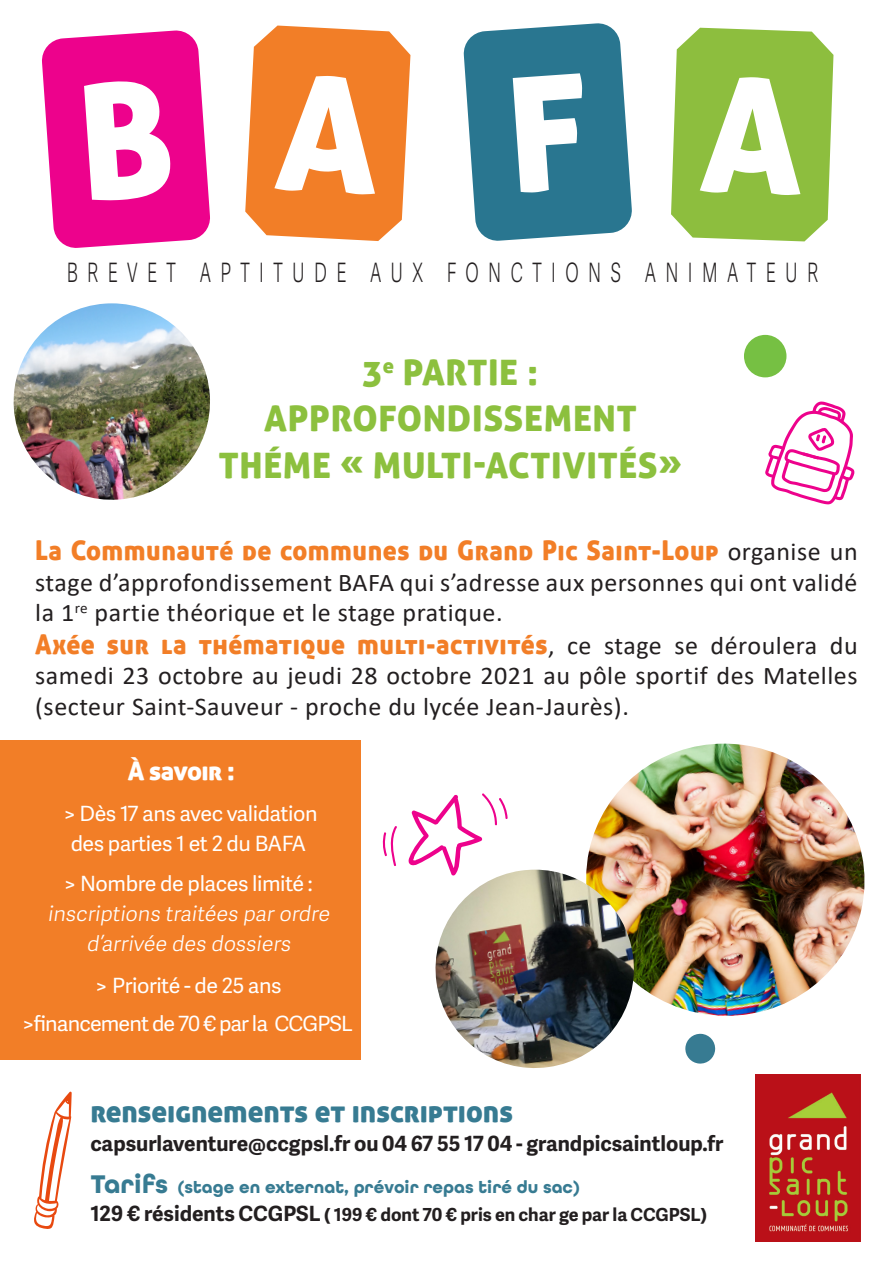
<style>
.page{position:relative;width:893px;height:1263px;background:#fff}
.page>*{position:absolute;margin:0;border:0;box-sizing:border-box;transform-origin:0 0}
.t1{font:100 35.25px "Adelle Sans ARA";letter-spacing:.38em;color:#231f20;scale:.65 1}
.t2{font:35.1px "Aller Display";letter-spacing:.02em;color:#8cc03e}
.t3{font:30px "Aller Display";color:#377b92}
.t4{font:27px "Aller Display";letter-spacing:.02em;color:#f27e27;scale:.96 1}
.t5{font:25.5px/30.6px "Calibri";letter-spacing:.02em;color:#231f20}
.t6{font:25.5px "Aller Display";letter-spacing:-.02em;color:#fff}
.t7{font:21px/30px "Adelle Sans ARA";letter-spacing:-.02em;color:#fff;text-align:center}
.t8{font:700 21px "Adelle Sans ARA";color:#231f20}
.t9{font:300 21px/30px "Adelle Sans ARA";color:#fff;text-align:center}
.t10{font:21px "Adelle Sans ARA";letter-spacing:-.04em;color:#fff}
.t11{font:700 18px "Adelle Sans ARA";color:#231f20}
.t12{font:700 18px "All Round Gothic";color:#377b92}
.s1{font-family:"Calibri";font-size:25.5px;color:#231f20}
.s2{font-size:27px}
.s3{font-size:21px}
</style>
<div class="page">
<div style="left:744px;top:335px;width:42px;height:42px;background:#76c043;border-radius:50%"></div>
<img style="left:755px;top:1075px;width:106px;height:167px">
<svg style="left:685px;top:1033px;width:31px;height:31px"></svg>
<img style="left:586px;top:744px;width:279px;height:272px">
<img style="left:13px;top:303px;width:197px;height:197px">
<img style="left:435px;top:870px;width:206px;height:198px">
<svg style="left:34px;top:1091px;width:38px;height:138px"></svg>
<svg style="left:765px;top:401px;width:89px;height:103px"></svg>
<div style="left:0;top:740px;width:361px;height:320px;background:#f27e27"></div>
<svg style="left:408px;top:793px;width:100px;height:83px"></svg>
<svg style="left:382px;top:826px;width:15px;height:40px"></svg>
<svg style="left:42px;top:30px;width:168px;height:218px;background:#ef1e98"></svg>
<svg style="left:245px;top:26px;width:165px;height:215px;background:#f38a3c"></svg>
<svg style="left:463px;top:23px;width:169px;height:218px;background:#42869d"></svg>
<svg style="left:671px;top:28px;width:162px;height:213px;background:#95c24c"></svg>
<p class="t1" style="left:66px;top:249px;width:1159px">brevet aptitude aux fonctions animateur</p>
<p class="t2" style="left:363px;top:350px;width:177px">3<sup>e</sup> PARTIE :</p>
<p class="t2" style="left:264px;top:397px;width:374px">APPROFONDISSEMENT</p>
<p class="t2" style="left:219px;top:443px;width:464px">THÉME « MULTI-ACTIVITÉS»</p>
<p class="t4" style="left:35px;top:533px;width:858px">La Communauté de communes du Grand Pic Saint-Loup <span class="s1">organise un</span></p>
<p class="t5" style="left:35px;top:566px;width:824px">stage d’approfondissement BAFA qui s’adresse aux personnes qui ont validé la 1<sup>re</sup> partie théorique et le stage pratique.</p>
<p class="t4" style="left:35px;top:627px;width:858px">Axée sur la thématique multi-activités<span class="s1">, ce stage se déroulera du</span></p>
<p class="t5" style="left:35px;top:660px;width:824px">samedi 23 octobre au jeudi 28 octobre 2021 au pôle sportif des Matelles (secteur Saint-Sauveur - proche du lycée Jean-Jaurès).</p>
<p class="t6" style="left:128px;top:755px;width:109px">À savoir :</p>
<p class="t7" style="left:64px;top:800px;width:255px">&gt; Dès 17 ans avec validation des parties 1 et 2 du BAFA</p>
<p class="t7" style="left:64px;top:870px;width:250px">&gt; Nombre de places limité :</p>
<p class="t9" style="left:48px;top:900px;width:287px">inscriptions traitées par ordre d’arrivée des dossiers</p>
<p class="t7" style="left:95px;top:972px;width:188px">&gt; Priorité - de 25 ans</p>
<p class="t10" style="left:23px;top:1011px;width:332px">&gt;financement de 70 € par la CCGPSL</p>
<p class="t3" style="left:90px;top:1092px;width:424px">renseignements et inscriptions</p>
<p class="t8" style="left:90px;top:1130px;width:635px">capsurlaventure@ccgpsl.fr ou 04 67 55 17 04 - grandpicsaintloup.fr</p>
<p class="t12" style="left:90px;top:1176px;width:491px"><span class="s2">Tarifs</span> (stage en externat, prévoir repas tiré du sac)</p>
<p class="t11" style="left:90px;top:1203px;width:618px"><span class="s3">129 € résidents CCGPSL</span> ( 199 € dont 70 € pris en char ge par la CCGPSL)</p>
</div>
